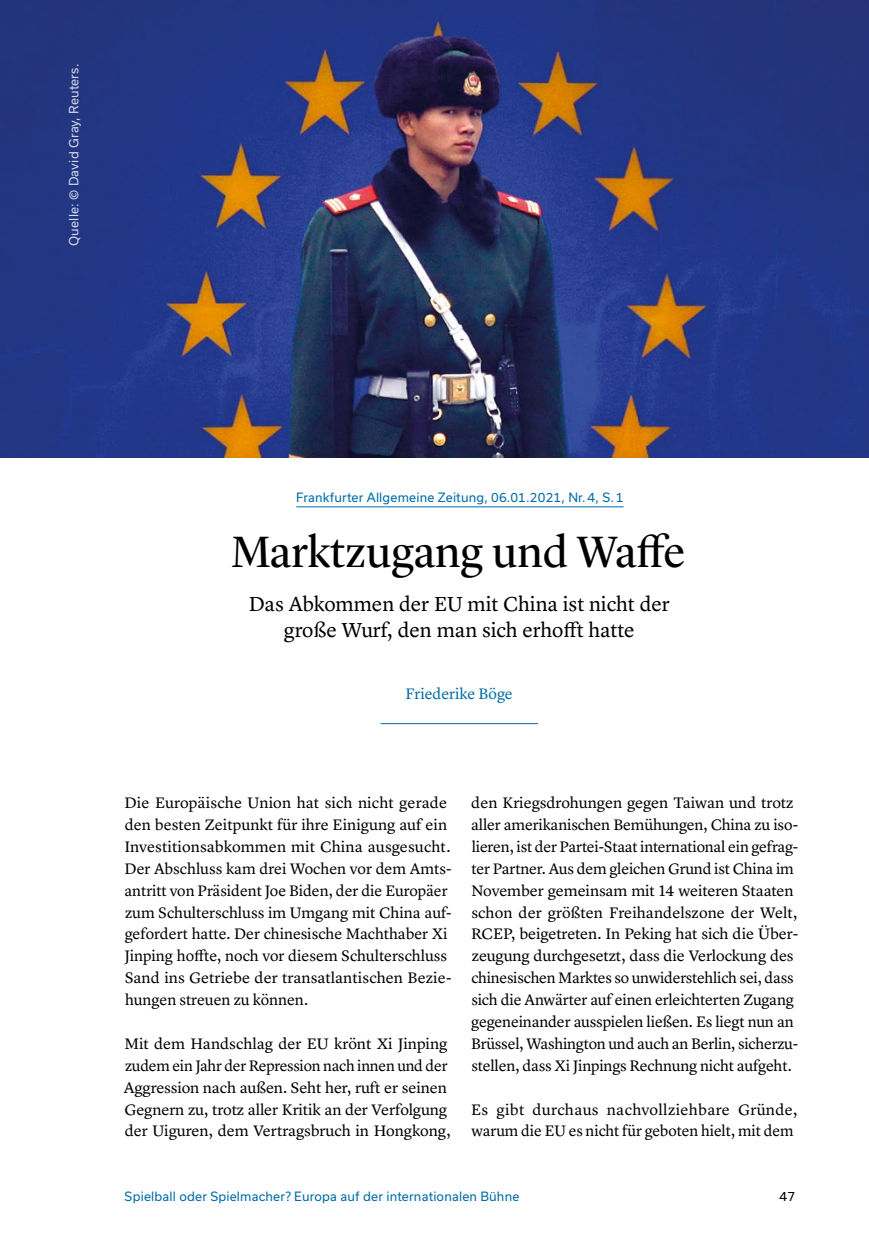
<style>
.page{position:relative;width:869px;height:1246px;background:#fff}
.page>*{position:absolute;margin:0;border:0;box-sizing:border-box;transform-origin:0 0}
.Header1{font:45.5px "Lyon Display";color:#000}
.Header2{font:21px/26.2px "Lyon Text";letter-spacing:-.005em;color:#000;text-align:center}
.Paragraph{font:15.75px/21.9px "Lyon Text";letter-spacing:-.01em;color:#000}
.Autor_Absatzlinie{font:15.75px "Lyon Text";color:#006ca6}
.FAZ_Erscheinungsdatu{font:12.25px "Usual";letter-spacing:.015em;color:#006ca6}
.t1{font:12.25px "Usual";letter-spacing:.015em;color:#fff}
.t2{font:12.25px "Usual";color:#000}
</style>
<div class="page">
<img style="left:0;top:0;width:868px;height:457px">
<hr style="left:296px;top:506px;width:327px;height:1px;background:#006ca6">
<hr style="left:380px;top:723px;width:157px;height:1px;background:#006ca6">
<p class="t1" style="left:67px;top:246px;width:184px;rotate:-90deg">Quelle: © David Gray, Reuters.</p>
<p class="FAZ_Erscheinungsdatu" style="left:296px;top:490px;width:328px">Frankfurter Allgemeine Zeitung, 06.01.2021, Nr.4, S.1</p>
<p class="Header1" style="left:230px;top:518px;width:456px">Marktzugang und Waffe</p>
<p class="Header2" style="left:249px;top:589px;width:422px">Das Abkommen der EU mit China ist nicht der große Wurf, den man sich erhofft hatte</p>
<p class="Autor_Absatzlinie" style="left:405px;top:681px;width:109px">Friederike Böge</p>
<p class="Paragraph" style="left:124px;top:790px;width:329px">Die Europäische Union hat sich nicht gerade den besten Zeitpunkt für ihre Einigung auf ein Investitionsabkommen mit China ausgesucht.<br>Der Abschluss kam drei Wochen vor dem Amts&shy;antritt von Präsident Joe Biden, der die Europäer zum Schulterschluss im Umgang mit China auf&shy;gefordert hatte. Der chinesische Machthaber Xi Jinping hoffte, noch vor diesem Schulterschluss Sand ins Getriebe der transatlantischen Bezie&shy;hungen streuen zu können.</p>
<p class="Paragraph" style="left:124px;top:1031px;width:328px">Mit dem Handschlag der EU krönt Xi Jinping zudem ein Jahr der Repression nach innen und der Aggression nach außen. Seht her, ruft er seinen Gegnern zu, trotz aller Kritik an der Verfolgung der Uiguren, dem Vertragsbruch in Hongkong,</p>
<p class="Paragraph" style="left:471px;top:790px;width:328px">den Kriegsdrohungen gegen Taiwan und trotz aller amerikanischen Bemühungen, China zu iso&shy;lieren, ist der Partei-Staat international ein gefrag&shy;ter Partner. Aus dem gleichen Grund ist China im November gemeinsam mit 14 weiteren Staaten schon der größten Freihandelszone der Welt, RCEP, beigetreten. In Peking hat sich die Über&shy;zeugung durchgesetzt, dass die Verlockung des chinesischen Marktes so unwiderstehlich sei, dass sich die Anwärter auf einen erleichterten Zugang gegeneinander ausspielen ließen. Es liegt nun an Brüssel, Washington und auch an Berlin, sicherzu&shy;stellen, dass Xi Jinpings Rechnung nicht aufgeht.</p>
<p class="Paragraph" style="left:471px;top:1096px;width:327px">Es gibt durchaus nachvollziehbare Gründe, warum die EU es nicht für geboten hielt, mit dem</p>
<p class="FAZ_Erscheinungsdatu" style="left:125px;top:1188px;width:396px">Spielball oder Spielmacher? Europa auf der internationalen Bühne</p>
<p class="t2" style="left:779px;top:1188px;width:17px">47</p>
</div>
